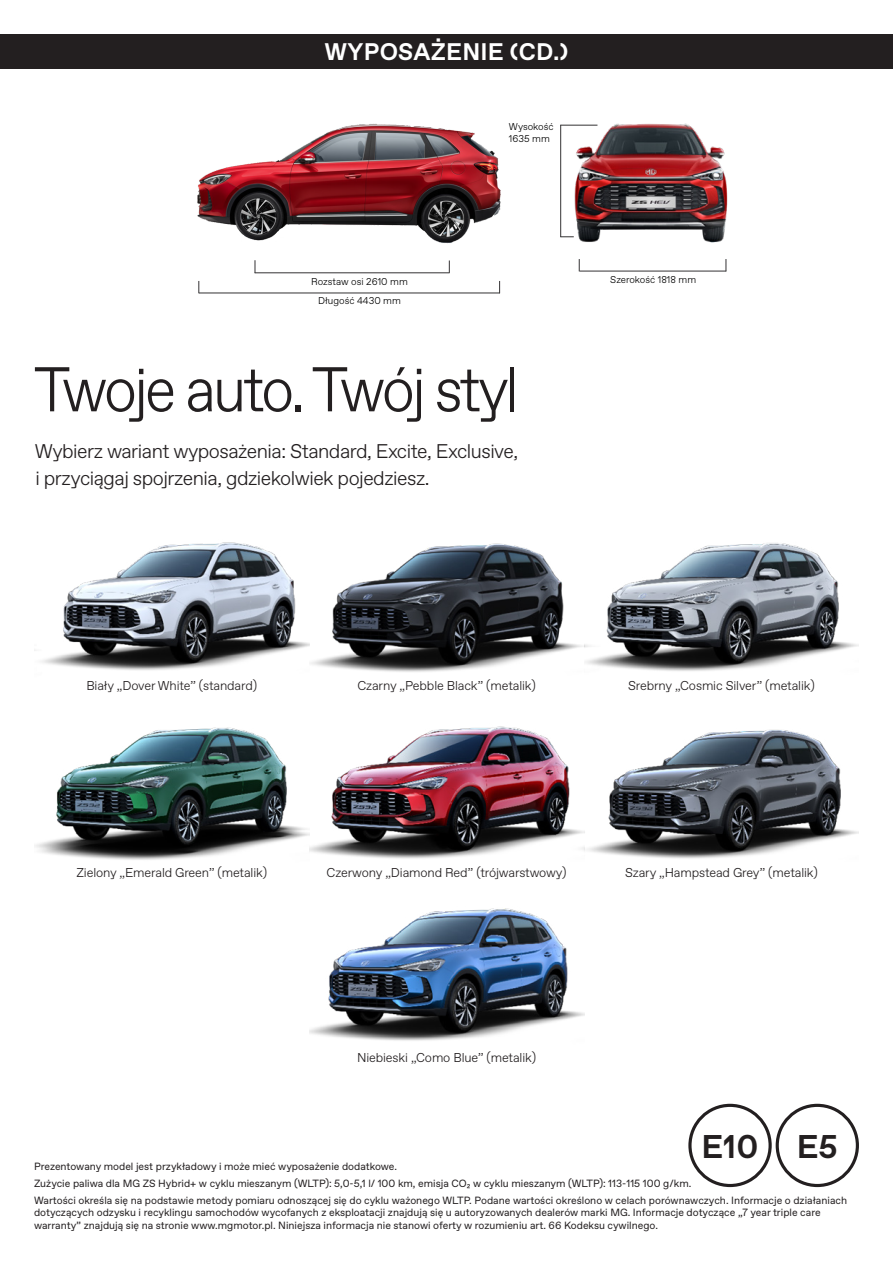
<style>
.page{position:relative;width:893px;height:1263px;background:#fff}
.page>*{position:absolute;margin:0;border:0;box-sizing:border-box;transform-origin:0 0}
.t1{font:300 63px "Favorit Std";letter-spacing:-.05em;color:#231f20;scale:.94 1}
.t2{font:700 32.85px "Favorit Std";color:#231f20}
.t3{font:700 24px "Favorit Std";letter-spacing:.01em;color:#fff}
.t4{font:300 19.8px/27px "Favorit Std";letter-spacing:-.025em;color:#231f20}
.t5{font:300 12.9px "Favorit Std";letter-spacing:-.01em;color:#231f20}
.t6{font:10.5px/16.8px "Favorit Std";color:#231f20}
.t7{font:300 9.9px/19.2px "Favorit Std";color:#000001;text-align:center}
</style>
<div class="page">
<div style="left:0;top:34px;width:893px;height:34px;background:#231f20"></div>
<div style="left:688px;top:1104px;width:84px;height:83px;border:3px solid #231f20;border-radius:50%"></div>
<div style="left:776px;top:1104px;width:83px;height:83px;border:3px solid #231f20;border-radius:50%"></div>
<hr style="left:579px;top:271px;width:147px;height:1px;background:#333233">
<svg style="left:579px;top:259px;width:1px;height:12px"></svg>
<svg style="left:726px;top:259px;width:1px;height:12px"></svg>
<hr style="left:560px;top:125px;width:1px;height:112px;background:#333233">
<hr style="left:560px;top:125px;width:37px;height:1px;background:#333233">
<hr style="left:199px;top:293px;width:301px;height:1px;background:#333233">
<svg style="left:199px;top:281px;width:1px;height:12px"></svg>
<svg style="left:499px;top:281px;width:1px;height:12px"></svg>
<hr style="left:255px;top:272px;width:195px;height:1px;background:#333233">
<svg style="left:449px;top:260px;width:1px;height:13px"></svg>
<svg style="left:255px;top:260px;width:1px;height:13px"></svg>
<img style="left:197px;top:123px;width:304px;height:121px">
<img style="left:571px;top:123px;width:157px;height:120px">
<img style="left:35px;top:542px;width:274px;height:128px">
<img style="left:35px;top:726px;width:824px;height:134px">
<img style="left:584px;top:543px;width:275px;height:128px">
<img style="left:309px;top:543px;width:275px;height:129px">
<img style="left:309px;top:908px;width:275px;height:133px">
<h3 class="t3" style="left:325px;top:36px;width:245px">WYPOSAŻENIE (CD.)</h3>
<p class="t7" style="left:509px;top:120px;width:46px;line-height:12.1px;text-align:left">Wysokość<br>1635 mm</p>
<p class="t7" style="left:311px;top:272px;width:98px">Rozstaw osi 2610 mm<br>Długość 4430 mm</p>
<p class="t7" style="left:610px;top:269px;width:87px">Szerokość 1818 mm</p>
<h1 class="t1" style="left:34px;top:347px;width:517px">Twoje auto. Twój styl</h1>
<h3 class="t4" style="left:35px;top:437px;width:485px">Wybierz wariant wyposażenia: Standard, Excite, Exclusive, i przyciągaj spojrzenia, gdziekolwiek pojedziesz.</h3>
<p class="t5" style="left:86px;top:677px;width:172px">Biały „Dover White” (standard)</p>
<p class="t5" style="left:357px;top:677px;width:180px">Czarny „Pebble Black” (metalik)</p>
<p class="t5" style="left:628px;top:677px;width:188px">Srebrny „Cosmic Silver” (metalik)</p>
<p class="t5" style="left:76px;top:863px;width:192px">Zielony „Emerald Green” (metalik)</p>
<p class="t5" style="left:327px;top:863px;width:241px">Czerwony „Diamond Red” (trójwarstwowy)</p>
<p class="t5" style="left:625px;top:863px;width:194px">Szary „Hampstead Grey” (metalik)</p>
<p class="t5" style="left:357px;top:1049px;width:180px">Niebieski „Como Blue” (metalik)</p>
<h2 class="t2" style="left:702px;top:1125px;width:138px">E10 E5</h2>
<p class="t6" style="left:34px;top:1158px;width:815px">Prezentowany model jest przykładowy i może mieć wyposażenie dodatkowe.<br>Zużycie paliwa dla MG ZS Hybrid+ w cyklu mieszanym (WLTP): 5,0-5,1 l/ 100 km, emisja CO2 w cyklu mieszanym (WLTP): 113-115 100 g/km.<br>Wartości określa się na podstawie metody pomiaru odnoszącej się do cyklu ważonego WLTP. Podane wartości określono w celach porównawczych. Informacje o działaniach</p>
<p class="t6" style="left:34px;top:1206px;width:788px;line-height:12.6px">dotyczących odzysku i recyklingu samochodów wycofanych z eksploatacji znajdują się u autoryzowanych dealerów marki MG. Informacje dotyczące „7 year triple care warranty” znajdują się na stronie www.mgmotor.pl. Niniejsza informacja nie stanowi oferty w rozumieniu art. 66 Kodeksu cywilnego.</p>
</div>
